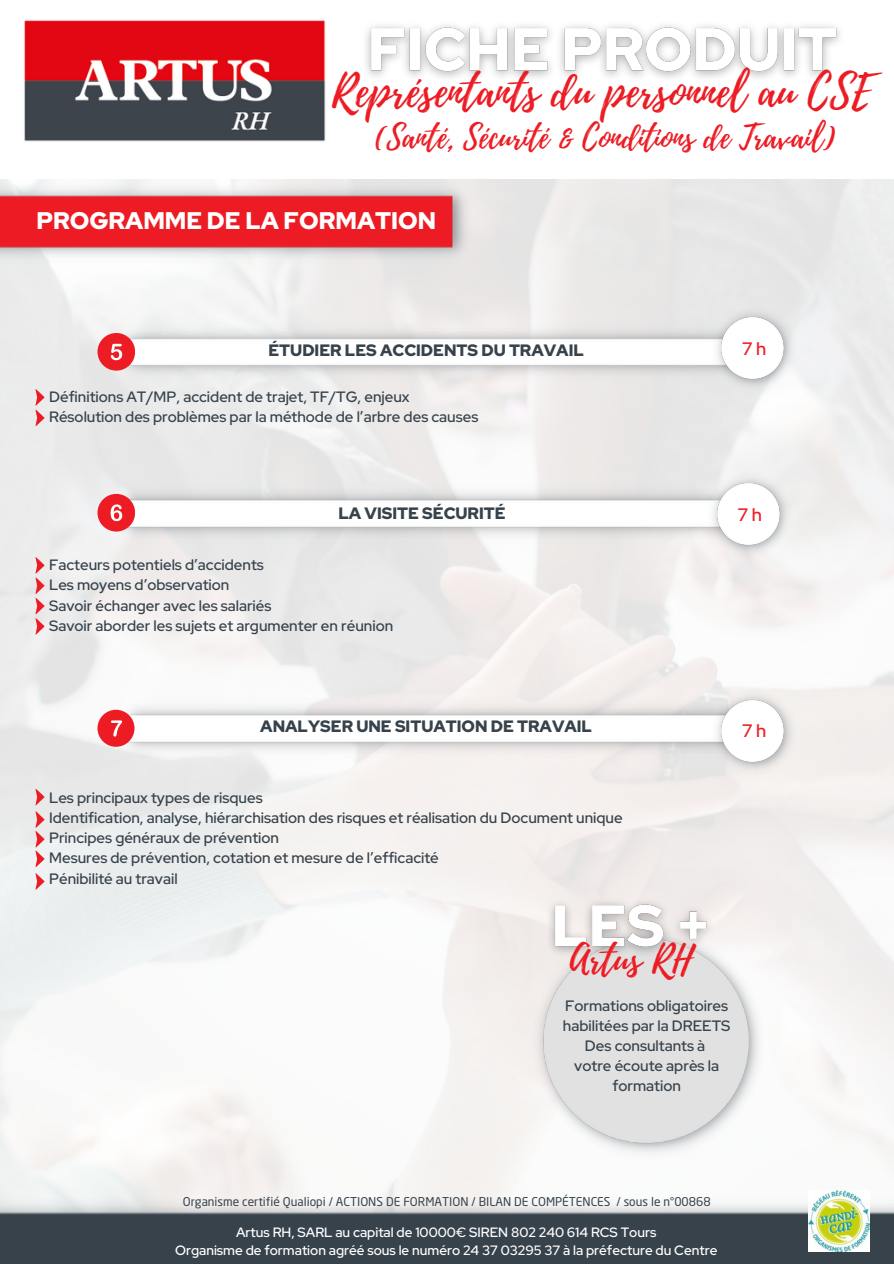
<style>
.page{position:relative;width:894px;height:1264px;background:#fff}
.page>*{position:absolute;margin:0;border:0;box-sizing:border-box;transform-origin:0 0}
.t1{font:44.1px "Playlist Script";color:#ed1c24}
.t2{font:37.95px "Playlist Script";color:#ed1c24}
.t3{font:32.1px "Playlist Script";color:#ed1c24}
.t4{font:900 24px "Red Hat Display";color:#fff}
.t5{font:500 18px "Red Hat Display";color:#ed1c24}
.t6{font:900 16.5px "Red Hat Display";color:#37424b}
.t7{font:500 15px/20.1px "Red Hat Display";color:#37424b}
.t8{font:500 13.5px "Red Hat Display";color:#fff}
.t9{font:12px "Neo Sans Pro";color:#37424b}
</style>
<div class="page">
<img style="left:0;top:179px;width:893px;height:1017px">
<img style="left:24px;top:20px;width:302px;height:122px">
<img style="left:0;top:1196px;width:893px;height:67px">
<img style="left:808px;top:1190px;width:61px;height:61px">
<img style="left:0;top:179px;width:471px;height:86px">
<img style="left:115px;top:321px;width:594px;height:61px">
<img style="left:111px;top:482px;width:594px;height:61px">
<svg style="left:35px;top:788px;width:9px;height:17px"></svg>
<img style="left:116px;top:697px;width:593px;height:61px">
<img style="left:705px;top:469px;width:89px;height:92px">
<img style="left:709px;top:303px;width:89px;height:93px">
<img style="left:709px;top:686px;width:89px;height:93px">
<div style="left:97px;top:494px;width:38px;height:37px;background:#ed1c24;border-radius:50%"></div>
<svg style="left:111px;top:504px;width:11px;height:17px"></svg>
<svg style="left:35px;top:811px;width:9px;height:56px"></svg>
<svg style="left:35px;top:873px;width:9px;height:16px"></svg>
<div style="left:97px;top:709px;width:37px;height:37px;background:#ed1c24;border-radius:50%"></div>
<svg style="left:111px;top:720px;width:11px;height:16px"></svg>
<img style="left:530px;top:923px;width:235px;height:239px">
<div style="left:97px;top:333px;width:38px;height:37px;background:#ed1c24;border-radius:50%"></div>
<svg style="left:111px;top:344px;width:11px;height:16px"></svg>
<img style="left:540px;top:888px;width:181px;height:76px">
<img style="left:366px;top:25px;width:474px;height:53px">
<svg style="left:35px;top:389px;width:9px;height:37px"></svg>
<svg style="left:35px;top:557px;width:9px;height:77px"></svg>
<p class="t1" style="left:332px;top:60px;width:541px">Représentants du personnel au CSE</p>
<p class="t3" style="left:375px;top:115px;width:463px">(Santé, Sécurité &amp; Conditions de Travail)</p>
<p class="t4" style="left:36px;top:205px;width:401px">PROGRAMME DE LA FORMATION</p>
<p class="t6" style="left:268px;top:339px;width:317px">ÉTUDIER LES ACCIDENTS DU TRAVAIL</p>
<p class="t7" style="left:49px;top:386px;width:362px">Définitions AT/MP, accident de trajet, TF/TG, enjeux</p>
<p class="t7" style="left:49px;top:407px;width:430px">Résolution des problèmes par la méthode de l’arbre des causes</p>
<p class="t6" style="left:338px;top:502px;width:169px">LA VISITE SÉCURITÉ</p>
<h6 class="t7" style="left:49px;top:554px;width:216px">Facteurs potentiels d’accidents</h6>
<p class="t7" style="left:49px;top:575px;width:182px">Les moyens d’observation</p>
<p class="t7" style="left:49px;top:595px;width:224px">Savoir échanger avec les salariés</p>
<p class="t7" style="left:49px;top:615px;width:345px">Savoir aborder les sujets et argumenter en réunion</p>
<p class="t5" style="left:741px;top:337px;width:26px">7h</p>
<p class="t5" style="left:737px;top:502px;width:26px">7h</p>
<p class="t6" style="left:260px;top:715px;width:333px">ANALYSER UNE SITUATION DE TRAVAIL</p>
<p class="t7" style="left:49px;top:787px;width:215px">Les principaux types de risques</p>
<p class="t7" style="left:49px;top:807px;width:575px">Identification, analyse, hiérarchisation des risques et réalisation du Document unique</p>
<p class="t7" style="left:49px;top:827px;width:231px">Principes généraux de prévention</p>
<p class="t7" style="left:49px;top:848px;width:391px">Mesures de prévention, cotation et mesure de l’efficacité</p>
<p class="t7" style="left:49px;top:868px;width:130px">Pénibilité au travail</p>
<p class="t5" style="left:741px;top:719px;width:26px">7h</p>
<h6 class="t2" style="left:569px;top:932px;width:124px">Artus RH</h6>
<p class="t7" style="left:563px;top:995px;width:169px">Formations obligatoires habilitées par la DREETS</p>
<p class="t7" style="left:584px;top:1035px;width:122px">Des consultants à</p>
<p class="t7" style="left:574px;top:1055px;width:146px;text-align:center">votre écoute après la formation</p>
<p class="t9" style="left:183px;top:1196px;width:529px">Organisme certifié Qualiopi / ACTIONS DE FORMATION / BILAN DE COMPÉTENCES / sous le n°00868</p>
<p class="t8" style="left:236px;top:1222px;width:421px">Artus RH, SARL au capital de 10000€ SIREN 802 240 614 RCS Tours</p>
<p class="t8" style="left:175px;top:1240px;width:543px">Organisme de formation agréé sous le numéro 24 37 03295 37 à la préfecture du Centre</p>
</div>
